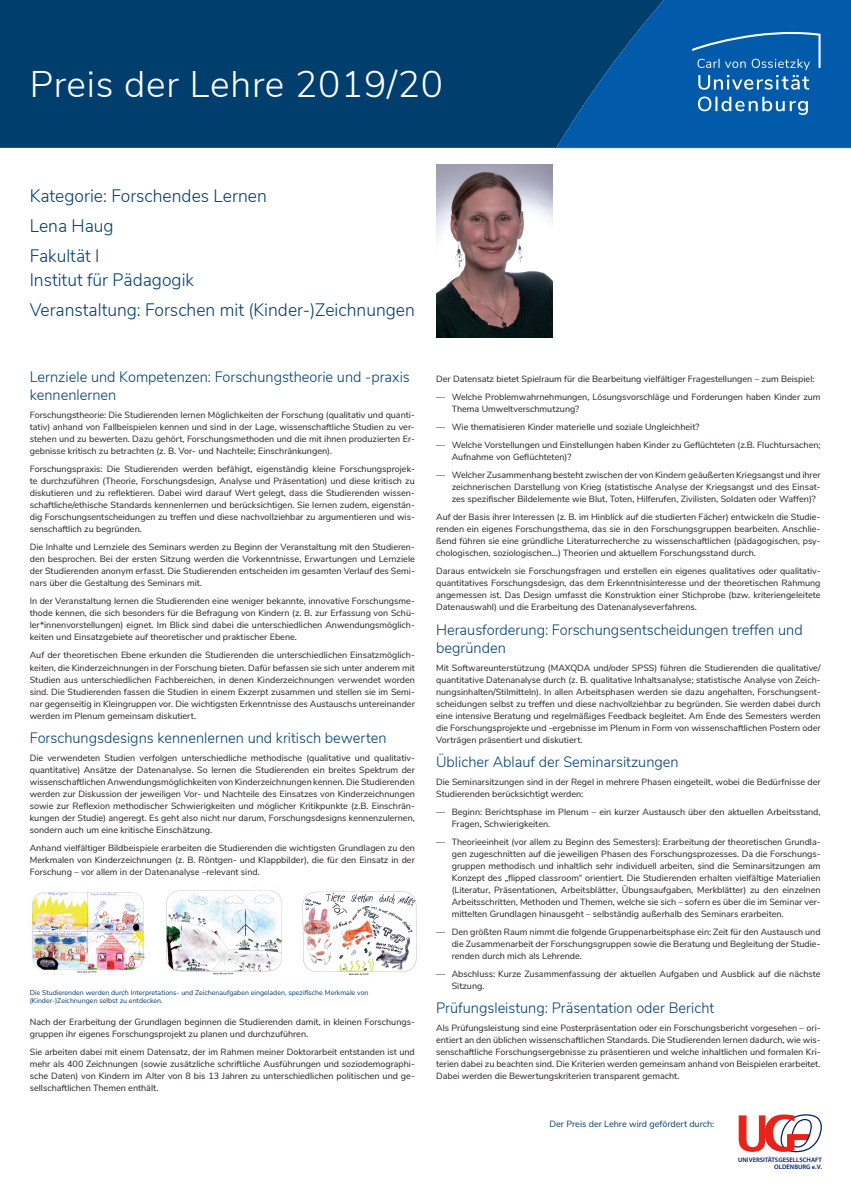
<style>
.page{position:relative;width:851px;height:1201px;background:#fff}
.page>*{position:absolute;margin:0;border:0;box-sizing:border-box;transform-origin:0 0}
.t1{font:300 37px "Nunito Sans";letter-spacing:.02em;color:#fff}
.t2{font:300 18px/30px "Nunito Sans";color:#003e6d}
.t3{font:300 15px/18px "Nunito Sans";color:#003e6d}
.t4{font:9px/12px "Nunito Sans";color:#231f20;text-align:justify}
.t5{font:9px "Nunito Sans";color:#003e6d}
.t6{font:7px/8.4px "Nunito Sans";color:#003e6d}
.t7{font:600 6.5px/7.3px "Myriad Pro";letter-spacing:.005em;color:#001c70;text-align:right}
</style>
<div class="page">
<div style="left:0;top:0;width:556px;height:148px;background:#003e6d"></div>
<svg style="left:556px;top:0;width:294px;height:148px;background:#01549c"></svg>
<svg style="left:697px;top:96px;width:110px;height:19px;background:#3a7fbd"></svg>
<svg style="left:691px;top:32px;width:129px;height:58px;background:#2370b5"></svg>
<img style="left:436px;top:164px;width:116px;height:174px">
<svg style="left:738px;top:1114px;width:83px;height:38px"></svg>
<img style="left:32px;top:892px;width:114px;height:82px">
<img style="left:166px;top:886px;width:116px;height:89px">
<img style="left:302px;top:891px;width:115px;height:84px">
<h1 class="t1" style="left:30px;top:57px;width:414px">Preis der Lehre 2019/20</h1>
<h2 class="t2" style="left:30px;top:180px;width:238px">Kategorie: Forschendes Lernen<br>Lena Haug<br>Fakultät I</h2>
<h2 class="t2" style="left:30px;top:264px;width:386px">Institut für Pädagogik<br>Veranstaltung: Forschen mit (Kinder-)Zeichnungen</h2>
<h3 class="t3" style="left:30px;top:367px;width:381px">Lernziele und Kompetenzen: Forschungstheorie und -praxis kennenlernen</h3>
<p class="t4" style="left:30px;top:409px;width:386px">Forschungstheorie: Die Studierenden lernen Möglichkeiten der Forschung (qualitativ und quanti&shy;tativ) anhand von Fallbeispielen kennen und sind in der Lage, wissenschaftliche Studien zu ver&shy;stehen und zu bewerten. Dazu gehört, Forschungsmethoden und die mit ihnen produzierten Er&shy;gebnisse kritisch zu betrachten (z. B. Vor- und Nachteile; Einschränkungen).</p>
<p class="t4" style="left:30px;top:463px;width:386px">Forschungspraxis: Die Studierenden werden befähigt, eigenständig kleine Forschungsprojek&shy;te durchzuführen (Theorie, Forschungsdesign, Analyse und Präsentation) und diese kritisch zu diskutieren und zu reflektieren. Dabei wird darauf Wert gelegt, dass die Studierenden wissen&shy;schaftliche/ethische Standards kennenlernen und berücksichtigen. Sie lernen zudem, eigenstän&shy;dig Forschungsentscheidungen zu treffen und diese nachvollziehbar zu argumentieren und wis&shy;senschaftlich zu begründen.</p>
<p class="t4" style="left:30px;top:541px;width:386px">Die Inhalte und Lernziele des Seminars werden zu Beginn der Veranstaltung mit den Studieren&shy;den besprochen. Bei der ersten Sitzung werden die Vorkenntnisse, Erwartungen und Lernziele der Studierenden anonym erfasst. Die Studierenden entscheiden im gesamten Verlauf des Semi&shy;nars über die Gestaltung des Seminars mit.</p>
<p class="t4" style="left:30px;top:595px;width:386px">In der Veranstaltung lernen die Studierenden eine weniger bekannte, innovative Forschungsme&shy;thode kennen, die sich besonders für die Befragung von Kindern (z. B. zur Erfassung von Schü&shy;ler*innenvorstellungen) eignet. Im Blick sind dabei die unterschiedlichen Anwendungsmöglich&shy;keiten und Einsatzgebiete auf theoretischer und praktischer Ebene.</p>
<p class="t4" style="left:30px;top:649px;width:386px">Auf der theoretischen Ebene erkunden die Studierenden die unterschiedlichen Einsatzmöglich&shy;keiten, die Kinderzeichnungen in der Forschung bieten. Dafür befassen sie sich unter anderem mit Studien aus unterschiedlichen Fachbereichen, in denen Kinderzeichnungen verwendet worden sind. Die Studierenden fassen die Studien in einem Exzerpt zusammen und stellen sie im Semi&shy;nar gegenseitig in Kleingruppen vor. Die wichtigsten Erkenntnisse des Austauschs untereinander werden im Plenum gemeinsam diskutiert.</p>
<h3 class="t3" style="left:30px;top:727px;width:358px">Forschungsdesigns kennenlernen und kritisch bewerten</h3>
<p class="t4" style="left:30px;top:751px;width:386px">Die verwendeten Studien verfolgen unterschiedliche methodische (qualitative und qualitativ&shy;quantitative) Ansätze der Datenanalyse. So lernen die Studierenden ein breites Spektrum der wissenschaftlichen Anwendungsmöglichkeiten von Kinderzeichnungen kennen. Die Studierenden werden zur Diskussion der jeweiligen Vor- und Nachteile des Einsatzes von Kinderzeichnungen sowie zur Reflexion methodischer Schwierigkeiten und möglicher Kritikpunkte (z.B. Einschrän&shy;kungen der Studie) angeregt. Es geht also nicht nur darum, Forschungsdesigns kennenzulernen, sondern auch um eine kritische Einschätzung.</p>
<p class="t4" style="left:30px;top:841px;width:386px">Anhand vielfältiger Bildbeispiele erarbeiten die Studierenden die wichtigsten Grundlagen zu den Merkmalen von Kinderzeichnungen (z. B. Röntgen- und Klappbilder), die für den Einsatz in der Forschung – vor allem in der Datenanalyse –relevant sind.</p>
<p class="t6" style="left:30px;top:987px;width:340px">Die Studierenden werden durch Interpretations- und Zeichenaufgaben eingeladen, spezifische Merkmale von (Kinder-)Zeichnungen selbst zu entdecken.</p>
<p class="t4" style="left:30px;top:1015px;width:386px">Nach der Erarbeitung der Grundlagen beginnen die Studierenden damit, in kleinen Forschungs&shy;gruppen ihr eigenes Forschungsprojekt zu planen und durchzuführen.</p>
<p class="t4" style="left:30px;top:1045px;width:386px">Sie arbeiten dabei mit einem Datensatz, der im Rahmen meiner Doktorarbeit entstanden ist und mehr als 400 Zeichnungen (sowie zusätzliche schriftliche Ausführungen und soziodemographi&shy;sche Daten) von Kindern im Alter von 8 bis 13 Jahren zu unterschiedlichen politischen und ge&shy;sellschaftlichen Themen enthält.</p>
<p class="t4" style="left:436px;top:373px;width:380px">Der Datensatz bietet Spielraum für die Bearbeitung vielfältiger Fragestellungen – zum Beispiel:</p>
<p class="t4" style="left:451px;top:391px;width:370px;text-indent:-16px">— Welche Problemwahrnehmungen, Lösungsvorschläge und Forderungen haben Kinder zum<br>Thema Umweltverschmutzung?</p>
<p class="t4" style="left:436px;top:421px;width:265px">— Wie thematisieren Kinder materielle und soziale Ungleichheit?</p>
<p class="t4" style="left:451px;top:439px;width:370px;text-indent:-16px">— Welche Vorstellungen und Einstellungen haben Kinder zu Geflüchteten (z.B. Fluchtursachen;<br>Aufnahme von Geflüchteten)?</p>
<p class="t4" style="left:451px;top:469px;width:370px;text-indent:-16px">— Welcher Zusammenhang besteht zwischen der von Kindern geäußerten Kriegsangst und ihrer zeichnerischen Darstellung von Krieg (statistische Analyse der Kriegsangst und des Einsat&shy;zes spezifischer Bildelemente wie Blut, Toten, Hilferufen, Zivilisten, Soldaten oder Waffen)?</p>
<p class="t4" style="left:436px;top:511px;width:386px">Auf der Basis ihrer Interessen (z. B. im Hinblick auf die studierten Fächer) entwickeln die Studie&shy;renden ein eigenes Forschungsthema, das sie in den Forschungsgruppen bearbeiten. Anschlie&shy;ßend führen sie eine gründliche Literaturrecherche zu wissenschaftlichen (pädagogischen, psy&shy;chologischen, soziologischen…) Theorien und aktuellem Forschungsstand durch.</p>
<p class="t4" style="left:436px;top:565px;width:386px">Daraus entwickeln sie Forschungsfragen und erstellen ein eigenes qualitatives oder qualitativ&shy;quantitatives Forschungsdesign, das dem Erkenntnisinteresse und der theoretischen Rahmung angemessen ist. Das Design umfasst die Konstruktion einer Stichprobe (bzw. kriteriengeleitete Datenauswahl) und die Erarbeitung des Datenanalyseverfahrens.</p>
<h3 class="t3" style="left:436px;top:619px;width:368px">Herausforderung: Forschungsentscheidungen treffen und begründen</h3>
<p class="t4" style="left:436px;top:661px;width:386px">Mit Softwareunterstützung (MAXQDA und/oder SPSS) führen die Studierenden die qualitative/ quantitative Datenanalyse durch (z. B. qualitative Inhaltsanalyse; statistische Analyse von Zeich&shy;nungsinhalten/Stilmitteln). In allen Arbeitsphasen werden sie dazu angehalten, Forschungsent&shy;scheidungen selbst zu treffen und diese nachvollziehbar zu begründen. Sie werden dabei durch eine intensive Beratung und regelmäßiges Feedback begleitet. Am Ende des Semesters werden die Forschungsprojekte und -ergebnisse im Plenum in Form von wissenschaftlichen Postern oder Vorträgen präsentiert und diskutiert.</p>
<h3 class="t3" style="left:436px;top:751px;width:244px">Üblicher Ablauf der Seminarsitzungen</h3>
<p class="t4" style="left:436px;top:775px;width:386px">Die Seminarsitzungen sind in der Regel in mehrere Phasen eingeteilt, wobei die Bedürfnisse der<br>Studierenden berücksichtigt werden:</p>
<p class="t4" style="left:451px;top:805px;width:370px;text-indent:-16px">— Beginn: Berichtsphase im Plenum – ein kurzer Austausch über den aktuellen Arbeitsstand,<br>Fragen, Schwierigkeiten.</p>
<p class="t4" style="left:451px;top:835px;width:370px;text-indent:-16px">— Theorieeinheit (vor allem zu Beginn des Semesters): Erarbeitung der theoretischen Grundla&shy;gen zugeschnitten auf die jeweiligen Phasen des Forschungsprozesses. Da die Forschungs&shy;gruppen methodisch und inhaltlich sehr individuell arbeiten, sind die Seminarsitzungen am Konzept des „flipped classroom“ orientiert. Die Studierenden erhalten vielfältige Materialien (Literatur, Präsentationen, Arbeitsblätter, Übungsaufgaben, Merkblätter) zu den einzelnen Arbeitsschritten, Methoden und Themen, welche sie sich – sofern es über die im Seminar ver&shy;mittelten Grundlagen hinausgeht – selbständig außerhalb des Seminars erarbeiten.</p>
<p class="t4" style="left:451px;top:925px;width:370px;text-indent:-16px">— Den größten Raum nimmt die folgende Gruppenarbeitsphase ein: Zeit für den Austausch und die Zusammenarbeit der Forschungsgruppen sowie die Beratung und Begleitung der Studie&shy;renden durch mich als Lehrende.</p>
<p class="t4" style="left:451px;top:967px;width:370px;text-indent:-16px">— Abschluss: Kurze Zusammenfassung der aktuellen Aufgaben und Ausblick auf die nächste<br>Sitzung.</p>
<h3 class="t3" style="left:436px;top:997px;width:279px">Prüfungsleistung: Präsentation oder Bericht</h3>
<p class="t4" style="left:436px;top:1021px;width:386px">Als Prüfungsleistung sind eine Posterpräsentation oder ein Forschungsbericht vorgesehen – ori&shy;entiert an den üblichen wissenschaftlichen Standards. Die Studierenden lernen dadurch, wie wis&shy;senschaftliche Forschungsergebnisse zu präsentieren und welche inhaltlichen und formalen Kri&shy;terien dabei zu beachten sind. Die Kriterien werden gemeinsam anhand von Beispielen erarbeitet.<br>Dabei werden die Bewertungskriterien transparent gemacht.</p>
<p class="t5" style="left:549px;top:1117px;width:166px">Der Preis der Lehre wird gefördert durch:</p>
<p class="t7" style="left:738px;top:1156px;width:85px">UNIVERSITÄTSGESELLSCHAFT<br>OLDENBURG e.V.</p>
</div>
